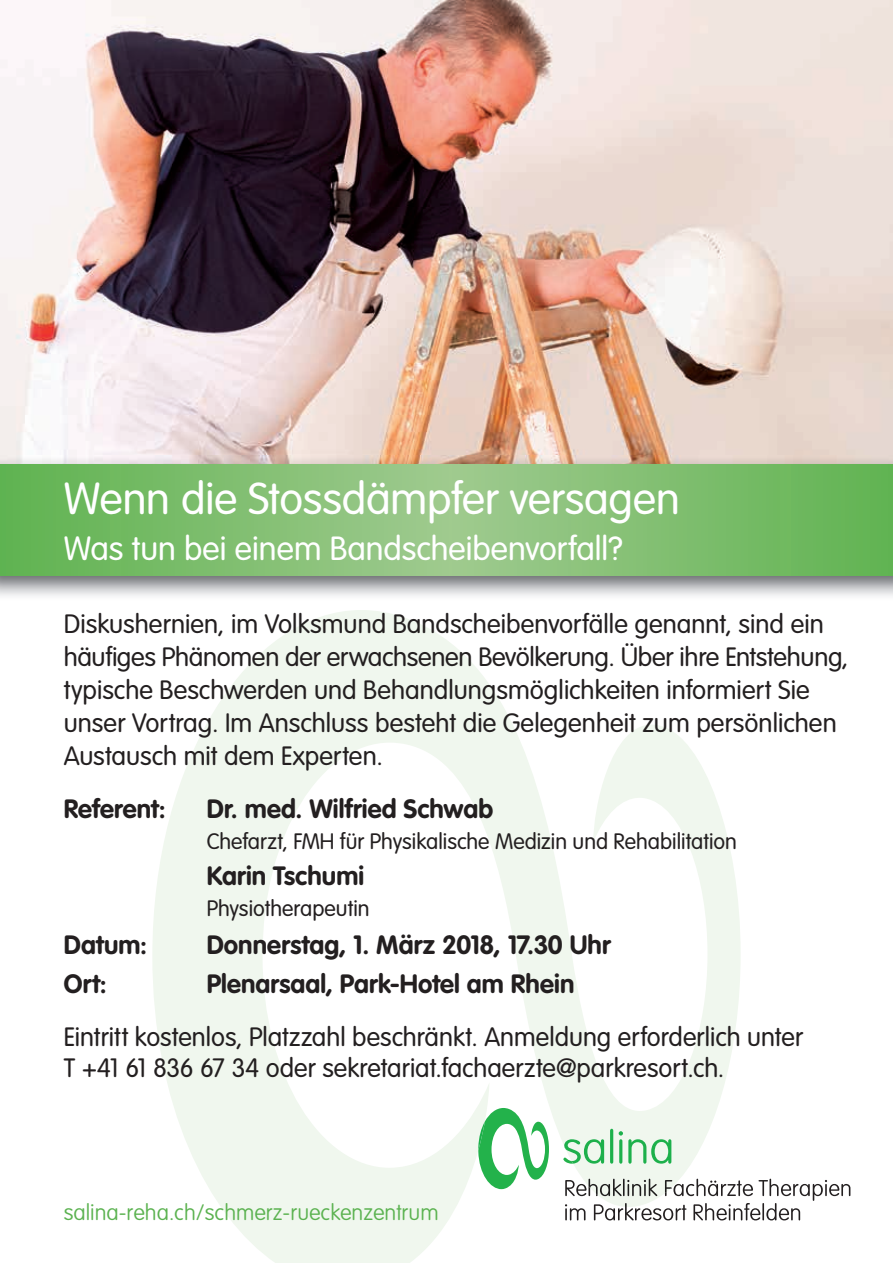
<style>
.page{position:relative;width:893px;height:1263px;background:#fff}
.page>*{position:absolute;margin:0;border:0;box-sizing:border-box;transform-origin:0 0}
.t1{font:300 44.1px "VAG Rounded LT Pro";color:#fff}
.t2{font:300 33px "VAG Rounded LT Pro";color:#fff}
.t3{font:300 26.1px/33px "VAG Rounded LT Pro";color:#231f20}
.t4{font:700 26.1px "VAG Rounded LT Pro";letter-spacing:.005em;color:#231f20}
.t5{font:300 22.05px "VAG Rounded LT Pro";color:#231f20}
.t6{font:100 22.05px "VAG Rounded LT Pro";color:#5bb250}
</style>
<div class="page">
<img style="left:0;top:0;width:893px;height:596px">
<svg style="left:152px;top:610px;width:589px;height:653px"></svg>
<svg style="left:565px;top:1179px;width:285px;height:41px"></svg>
<svg style="left:563px;top:1139px;width:41px;height:25px"></svg>
<hr style="left:610px;top:1129px;width:3px;height:35px;background:#1db04b;border-radius:2px">
<svg style="left:619px;top:1131px;width:52px;height:33px;background:#b5e3c0"></svg>
<svg style="left:478px;top:1108px;width:71px;height:81px"></svg>
<svg style="left:0;top:465px;width:893px;height:110px;background:#7fbe6f"></svg>
<h1 class="t1" style="left:64px;top:473px;width:617px">Wenn die Stossdämpfer versagen</h1>
<p class="t2" style="left:64px;top:529px;width:560px">Was tun bei einem Bandscheibenvorfall?</p>
<p class="t3" style="left:64px;top:608px;width:786px">Diskushernien, im Volksmund Bandscheibenvorfälle genannt, sind ein häufiges Phänomen der erwachsenen Bevölkerung. Über ihre Entstehung, typische Beschwerden und Behandlungsmöglichkeiten informiert Sie unser Vortrag. Im Anschluss besteht die Gelegenheit zum persönlichen Austausch mit dem Experten.</p>
<p class="t4" style="left:64px;top:792px;width:104px">Referent:</p>
<p class="t4" style="left:207px;top:792px;width:288px">Dr. med. Wilfried Schwab</p>
<p class="t5" style="left:207px;top:828px;width:532px">Chefarzt, FMH für Physikalische Medizin und Rehabilitation</p>
<p class="t4" style="left:207px;top:859px;width:159px">Karin Tschumi</p>
<p class="t5" style="left:207px;top:895px;width:164px">Physiotherapeutin</p>
<p class="t4" style="left:64px;top:928px;width:85px">Datum:</p>
<p class="t4" style="left:207px;top:928px;width:406px">Donnerstag, 1. März 2018, 17.30 Uhr</p>
<p class="t4" style="left:64px;top:967px;width:45px">Ort:</p>
<p class="t4" style="left:207px;top:967px;width:369px">Plenarsaal, Park-Hotel am Rhein</p>
<p class="t3" style="left:64px;top:1022px;width:741px;line-height:31.3px">Eintritt kostenlos, Platzzahl beschränkt. Anmeldung erforderlich unter<br>T +41 61 836 67 34 oder sekretariat.fachaerzte@parkresort.ch.</p>
<p class="t6" style="left:64px;top:1200px;width:376px">salina-reha.ch/schmerz-rueckenzentrum</p>
</div>
